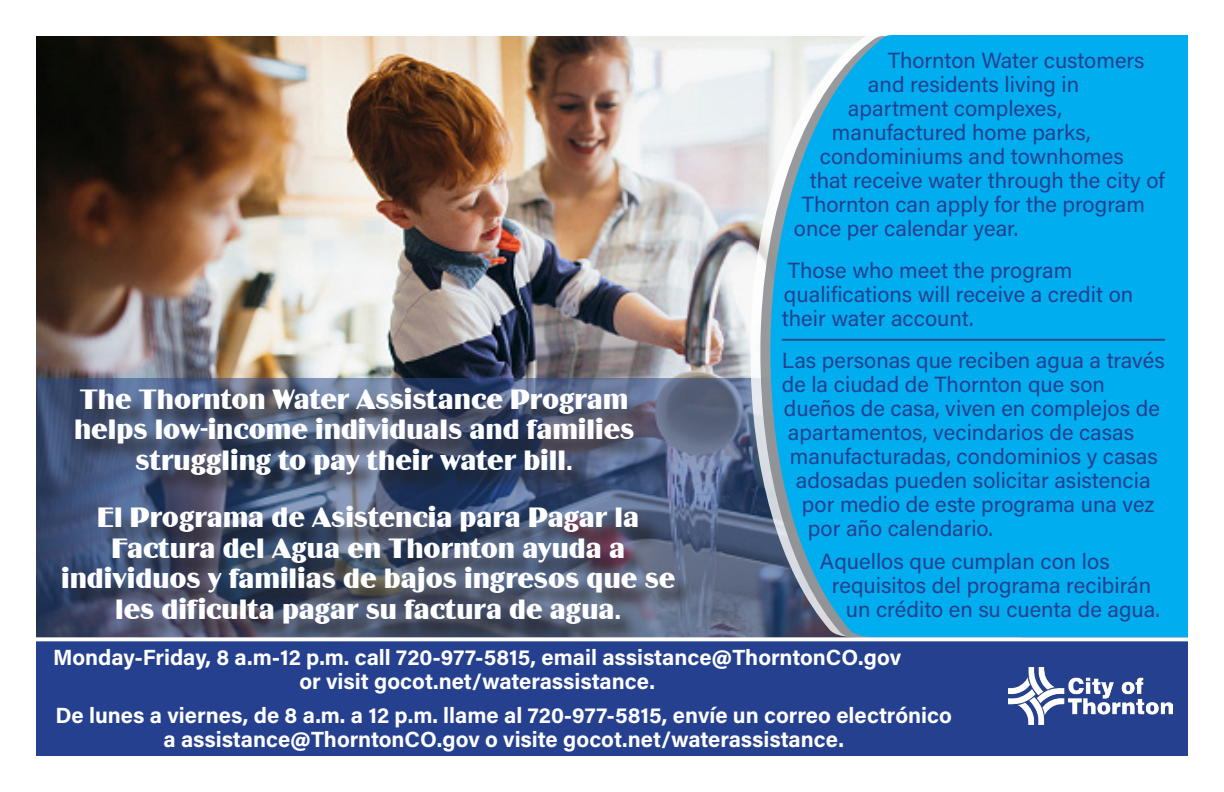
<style>
.page{position:relative;width:1224px;height:792px;background:#fff}
.page>*{position:absolute;margin:0;border:0;box-sizing:border-box;transform-origin:0 0}
.t1{font:29px/30.6px "Binner D";color:#fff;text-align:center}
.t2{font:22px/24px "Acumin Pro";color:#25408f}
.t3{font:700 22px/24px "Acumin Pro";color:#fff;text-align:center}
</style>
<div class="page">
<div style="left:36px;top:36px;width:1152px;height:720px;background:#25408f"></div>
<img style="left:36px;top:36px;width:714px;height:342px">
<svg style="left:36px;top:378px;width:714px;height:259px;background:#4f5f80"></svg>
<svg style="left:750px;top:36px;width:10px;height:601px;background:#afb6c1"></svg>
<svg style="left:760px;top:36px;width:10px;height:601px;background:#aab0ba"></svg>
<svg style="left:770px;top:34px;width:230px;height:603px;background:#28b0e4"></svg>
<div style="left:900px;top:35px;width:288px;height:602px;background:#00aeef"></div>
<img style="left:1009px;top:668px;width:164px;height:56px">
<div style="left:66px;top:510px;width:631px;height:138px;background:#231f20;opacity:.75"></div>
<div style="left:79px;top:391px;width:578px;height:107px;background:#231f20;opacity:.75"></div>
<svg style="left:36px;top:637px;width:1152px;height:4px;background:#eeeff2"></svg>
<hr style="left:782px;top:339px;width:383px;height:2px;background:#28498c">
<p class="t1" style="left:74px;top:384px;width:562px">The Thornton Water Assistance Program helps low-income individuals and families struggling to pay their water bill.</p>
<p class="t1" style="left:61px;top:503px;width:616px">El Programa de Asistencia para Pagar la Factura del Agua en Thornton ayuda a individuos y familias de bajos ingresos que se les dificulta pagar su factura de agua.</p>
<p class="t2" style="left:888px;top:47px;width:258px">Thornton Water customers</p>
<p class="t2" style="left:868px;top:71px;width:213px">and residents living in</p>
<p class="t2" style="left:848px;top:95px;width:216px">apartment complexes,</p>
<p class="t2" style="left:832px;top:119px;width:260px">manufactured home parks,</p>
<p class="t2" style="left:820px;top:143px;width:305px">condominiums and townhomes</p>
<p class="t2" style="left:810px;top:167px;width:356px">that receive water through the city of</p>
<p class="t2" style="left:802px;top:191px;width:345px">Thornton can apply for the program</p>
<p class="t2" style="left:794px;top:215px;width:226px">once per calendar year.</p>
<p class="t2" style="left:782px;top:257px;width:353px">Those who meet the program qualifications will receive a credit on their water account.</p>
<p class="t2" style="left:782px;top:347px;width:385px">Las personas que reciben agua a través</p>
<p class="t2" style="left:782px;top:371px;width:324px">de la ciudad de Thornton que son</p>
<p class="t2" style="left:784px;top:395px;width:378px">dueños de casa, viven en complejos de</p>
<p class="t2" style="left:788px;top:419px;width:348px">apartamentos, vecindarios de casas</p>
<p class="t2" style="left:790px;top:443px;width:369px">manufacturadas, condominios y casas</p>
<p class="t2" style="left:796px;top:467px;width:356px">adosadas pueden solicitar asistencia</p>
<p class="t2" style="left:802px;top:491px;width:354px">por medio de este programa una vez</p>
<p class="t2" style="left:808px;top:515px;width:187px">por año calendario.</p>
<p class="t2" style="left:820px;top:548px;width:291px">Aquellos que cumplan con los</p>
<p class="t2" style="left:832px;top:572px;width:321px">requisitos del programa recibirán</p>
<p class="t2" style="left:846px;top:596px;width:315px">un crédito en su cuenta de agua.</p>
<p class="t3" style="left:53px;top:644px;width:849px">Monday-Friday, 8 a.m-12 p.m. call 720-977-5815, email assistance@ThorntonCO.gov or visit gocot.net/waterassistance.</p>
<p class="t3" style="left:55px;top:702px;width:898px">De lunes a viernes, de 8 a.m. a 12 p.m. llame al 720-977-5815, envíe un correo electrónico a assistance@ThorntonCO.gov o visite gocot.net/waterassistance.</p>
</div>
